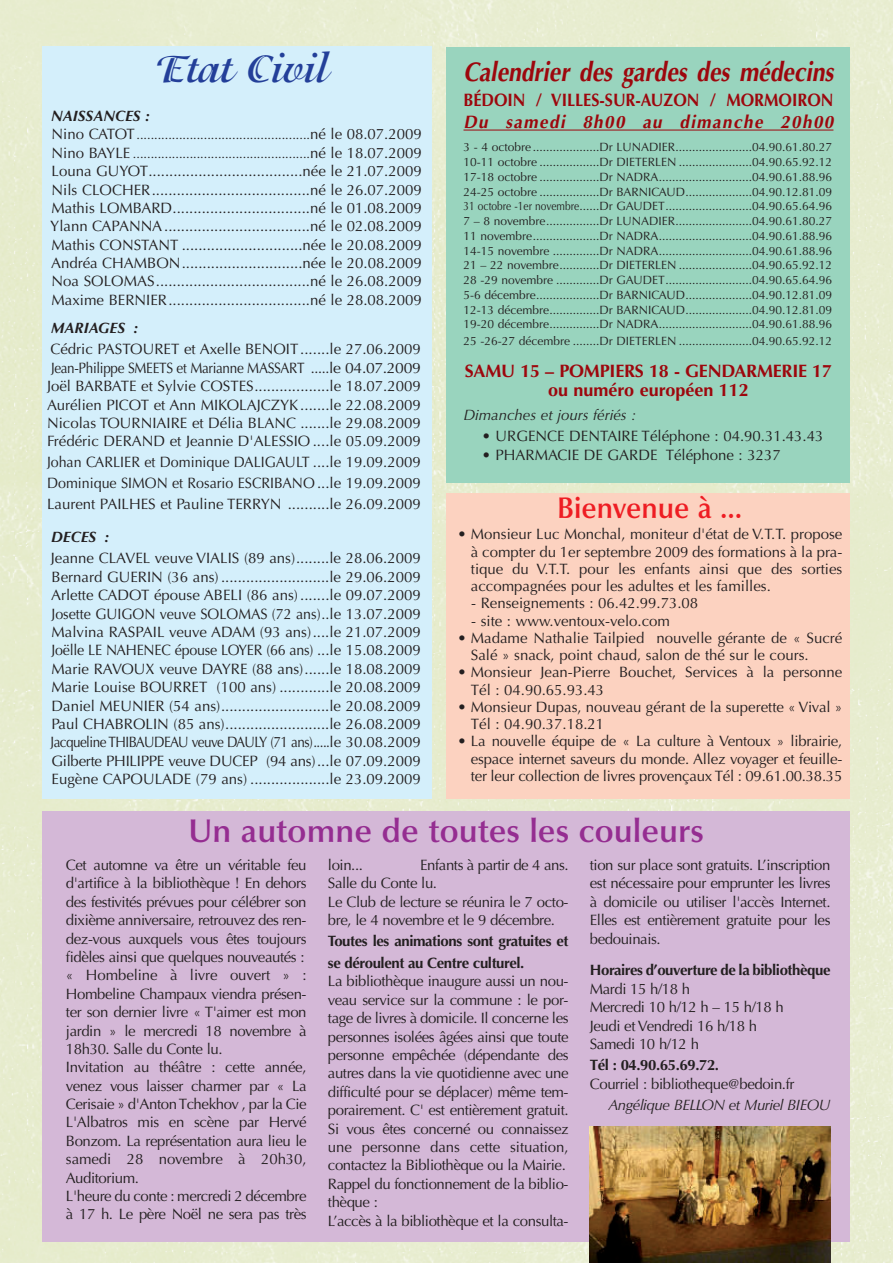
<style>
.page{position:relative;width:893px;height:1263px;background:#e7eccf}
.page>*{position:absolute;margin:0;border:0;box-sizing:border-box;transform-origin:0 0}
.t1{font:700 42px "Isadora";color:#233f99}
.t2{font:600 33px "Optima";color:#952d91}
.t3{font:600 30px "Optima";color:#ee1d23;scale:.95 1}
.t4{font:italic 700 27px "Optima";color:#9d070d;scale:.85 1}
.t5{font:18px/19.5px "Optima Bold TT";color:#9d070d;text-align:center}
.t6{font:18px "Optima Bold TT";color:#9d070d;scale:.9 1}
.t7{font:italic 700 18px "Optima";color:#9d070d;scale:.95 1}
.t8{font:15px/18.5px "Optima";letter-spacing:-.03em;color:#231f20;text-align:justify}
.t9{font:15px/17.2px "Optima";color:#231f20}
.t10{font:15px/21px "Optima";letter-spacing:-.03em;color:#231f20;text-align:justify;scale:.95 1}
.t11{font:15px/21.5px "Optima Bold TT";letter-spacing:-.03em;color:#231f20}
.t12{font:15px "Optima Italic TT";letter-spacing:-.03em;color:#231f20}
.t13{font:italic 700 15px "Optima";color:#231f20}
.t14{font:15px "Optima Italic TT";color:#231f20}
.t15{font:12.75px/18.5px "Optima";color:#231f20}
.t16{font:12px/14.7px "Optima";color:#231f20;text-align:justify}
.s1{font-size:15px}
</style>
<div class="page">
<div style="left:43px;top:47px;width:389px;height:752px;background:#d4effb"></div>
<div style="left:446px;top:47px;width:404px;height:435px;background:#99d4be"></div>
<hr style="left:463px;top:130px;width:370px;height:1px;background:#9d070d">
<div style="left:446px;top:493px;width:404px;height:306px;background:#fcd2c0"></div>
<div style="left:43px;top:811px;width:807px;height:431px;background:#d4b8d7"></div>
<img style="left:589px;top:1126px;width:242px;height:137px">
<h1 class="t1" style="left:155px;top:51px;width:174px">Etat Civil</h1>
<p class="t13" style="left:51px;top:107px;width:100px">NAISSANCES :</p>
<p class="t15" style="left:52px;top:127px;width:372px"><span class="s1">Nino CATOT</span>.................................................<span class="s1">né le 08.07.2009<br>Nino BAYLE</span> ..................................................<span class="s1">né le 18.07.2009</span></p>
<p class="t8" style="left:50px;top:163px;width:373px">Louna GUYOT.....................................née le 21.07.2009<br>Nils CLOCHER......................................né le 26.07.2009<br>Mathis LOMBARD.................................né le 01.08.2009<br>Ylann CAPANNA...................................né le 02.08.2009<br>Mathis CONSTANT .............................née le 20.08.2009<br>Andréa CHAMBON.............................née le 20.08.2009<br>Noa SOLOMAS.....................................né le 26.08.2009<br>Maxime BERNIER..................................né le 28.08.2009</p>
<p class="t13" style="left:51px;top:319px;width:89px">MARIAGES :</p>
<p class="t8" style="left:47px;top:342px;width:375px">Cédric PASTOURET et Axelle BENOIT.......le 27.06.2009<br>Jean-Philippe SMEETS et Marianne MASSART .....le 04.07.2009<br>Joël BARBATE et Sylvie COSTES..................le 18.07.2009<br>Aurélien PICOT et Ann MIKOLAJCZYK.......le 22.08.2009<br>Nicolas TOURNIAIRE et Délia BLANC .......le 29.08.2009<br>Frédéric DERAND et Jeannie D'ALESSIO ....le 05.09.2009</p>
<p class="t10" style="left:47px;top:453px;width:395px">Johan CARLIER et Dominique DALIGAULT ....le 19.09.2009<br>Dominique SIMON et Rosario ESCRIBANO ...le 19.09.2009<br>Laurent PAILHES et Pauline TERRYN ..........le 26.09.2009</p>
<p class="t13" style="left:51px;top:528px;width:60px">DECES :</p>
<p class="t8" style="left:51px;top:550px;width:372px">Jeanne CLAVEL veuve VIALIS (89 ans)........le 28.06.2009<br>Bernard GUERIN (36 ans) ..........................le 29.06.2009<br>Arlette CADOT épouse ABELI (86 ans) .......le 09.07.2009<br>Josette GUIGON veuve SOLOMAS (72 ans)..le 13.07.2009<br>Malvina RASPAIL veuve ADAM (93 ans)....le 21.07.2009<br>Joëlle LE NAHENEC épouse LOYER (66 ans) ...le 15.08.2009<br>Marie RAVOUX veuve DAYRE (88 ans)......le 18.08.2009<br>Marie Louise BOURRET (100 ans) ............le 20.08.2009<br>Daniel MEUNIER (54 ans)..........................le 20.08.2009<br>Paul CHABROLIN (85 ans).........................le 26.08.2009<br>Jacqueline THIBAUDEAU veuve DAULY (71 ans).....le 30.08.2009<br>Gilberte PHILIPPE veuve DUCEP (94 ans)...le 07.09.2009<br>Eugène CAPOULADE (79 ans) ...................le 23.09.2009</p>
<h3 class="t4" style="left:463px;top:61px;width:442px">Calendrier des gardes des médecins</h3>
<p class="t6" style="left:463px;top:92px;width:413px">BÉDOIN / VILLES-SUR-AUZON / MORMOIRON</p>
<p class="t7" style="left:463px;top:115px;width:394px">Du samedi 8h00 au dimanche 20h00</p>
<p class="t16" style="left:463px;top:141px;width:370px">3 - 4 octobre ....................Dr LUNADIER.......................04.90.61.80.27<br>10-11 octobre ..................Dr DIETERLEN ......................04.90.65.92.12<br>17-18 octobre ..................Dr NADRA............................04.90.61.88.96<br>24-25 octobre ..................Dr BARNICAUD....................04.90.12.81.09<br>31 octobre -1er novembre......Dr GAUDET..........................04.90.65.64.96<br>7 – 8 novembre................Dr LUNADIER.......................04.90.61.80.27<br>11 novembre....................Dr NADRA............................04.90.61.88.96<br>14-15 novembre ..............Dr NADRA............................04.90.61.88.96<br>21 – 22 novembre............Dr DIETERLEN ......................04.90.65.92.12<br>28 -29 novembre .............Dr GAUDET..........................04.90.65.64.96<br>5-6 décembre...................Dr BARNICAUD....................04.90.12.81.09<br>12-13 décembre...............Dr BARNICAUD....................04.90.12.81.09<br>19-20 décembre...............Dr NADRA............................04.90.61.88.96</p>
<p class="t16" style="left:463px;top:335px;width:370px">25 -26-27 décembre ........Dr DIETERLEN ......................04.90.65.92.12</p>
<p class="t5" style="left:465px;top:363px;width:369px">SAMU 15 – POMPIERS 18 - GENDARMERIE 17 ou numéro européen 112</p>
<p class="t14" style="left:463px;top:409px;width:174px">Dimanches et jours fériés :</p>
<p class="t9" style="left:482px;top:429px;width:343px">• URGENCE DENTAIRE Téléphone : 04.90.31.43.43</p>
<p class="t9" style="left:482px;top:447px;width:300px">• PHARMACIE DE GARDE Téléphone : 3237</p>
<h3 class="t3" style="left:557px;top:495px;width:196px">Bienvenue à ...</h3>
<p class="t8" style="left:471px;top:527px;width:373px;line-height:17.2px;text-indent:-14px">• Monsieur Luc Monchal, moniteur d'état de V.T.T. propose à compter du 1er septembre 2009 des formations à la pra&shy;tique du V.T.T. pour les enfants ainsi que des sorties accompagnées pour les adultes et les familles.</p>
<p class="t9" style="left:471px;top:596px;width:229px">- Renseignements : 06.42.99.73.08</p>
<p class="t9" style="left:471px;top:613px;width:200px">- site : www.ventoux-velo.com</p>
<p class="t9" style="left:471px;top:631px;width:373px;text-indent:-14px">• Madame Nathalie Tailpied nouvelle gérante de « Sucré<br>Salé » snack, point chaud, salon de thé sur le cours.</p>
<p class="t9" style="left:471px;top:665px;width:373px;text-indent:-14px">• Monsieur Jean-Pierre Bouchet, Services à la personne<br>Tél : 04.90.65.93.43</p>
<p class="t9" style="left:471px;top:700px;width:373px;text-indent:-14px">• Monsieur Dupas, nouveau gérant de la superette « Vival »<br>Tél : 04.90.37.18.21</p>
<p class="t8" style="left:471px;top:734px;width:373px;line-height:17.2px;text-indent:-14px">• La nouvelle équipe de « La culture à Ventoux » librairie, espace internet saveurs du monde. Allez voyager et feuille&shy;ter leur collection de livres provençaux Tél : 09.61.00.38.35</p>
<h2 class="t2" style="left:189px;top:818px;width:517px">Un automne de toutes les couleurs</h2>
<p class="t8" style="left:66px;top:857px;width:242px;text-align:left">Cet automne va être un véritable feu d'artifice à la bibliothèque ! En dehors des festivités prévues pour célébrer son dixième anniversaire, retrouvez des ren&shy;dez-vous auxquels vous êtes toujours fidèles ainsi que quelques nouveautés : « Hombeline à livre ouvert » :<br>Hombeline Champaux viendra présen&shy;ter son dernier livre « T'aimer est mon jardin » le mercredi 18 novembre à 18h30. Salle du Conte lu.<br>Invitation au théâtre : cette année, venez vous laisser charmer par « La Cerisaie » d'Anton Tchekhov , par la Cie L'Albatros mis en scène par Hervé Bonzom. La représentation aura lieu le samedi 28 novembre à 20h30, Auditorium.<br>L'heure du conte : mercredi 2 décembre à 17 h. Le père Noël ne sera pas très</p>
<p class="t8" style="left:328px;top:857px;width:37px">loin...</p>
<p class="t8" style="left:328px;top:857px;width:242px;text-align:left;text-indent:92px">Enfants à partir de 4 ans.<br>Salle du Conte lu.<br>Le Club de lecture se réunira le 7 octo&shy;bre, le 4 novembre et le 9 décembre.</p>
<p class="t11" style="left:328px;top:932px;width:242px">Toutes les animations sont gratuites et se déroulent au Centre culturel.</p>
<p class="t8" style="left:328px;top:973px;width:242px;text-align:left">La bibliothèque inaugure aussi un nou&shy;veau service sur la commune : le por&shy;tage de livres à domicile. Il concerne les personnes isolées âgées ainsi que toute personne empêchée (dépendante des autres dans la vie quotidienne avec une difficulté pour se déplacer) même tem&shy;porairement. C' est entièrement gratuit.<br>Si vous êtes concerné ou connaissez une personne dans cette situation, contactez la Bibliothèque ou la Mairie.<br>Rappel du fonctionnement de la biblio&shy;thèque :<br>L’accès à la bibliothèque et la consulta-</p>
<p class="t8" style="left:590px;top:857px;width:242px">tion sur place sont gratuits. L’inscription est nécessaire pour emprunter les livres à domicile ou utiliser l'accès Internet.<br>Elles est entièrement gratuite pour les bedouinais.</p>
<p class="t11" style="left:590px;top:960px;width:242px">Horaires d’ouverture de la bibliothèque</p>
<p class="t8" style="left:590px;top:981px;width:196px;text-align:left">Mardi 15 h/18 h<br>Mercredi 10 h/12 h – 15 h/18 h<br>Jeudi et Vendredi 16 h/18 h<br>Samedi 10 h/12 h</p>
<p class="t11" style="left:590px;top:1056px;width:131px">Tél : 04.90.65.69.72.</p>
<p class="t8" style="left:590px;top:1076px;width:206px">Courriel : bibliotheque@bedoin.fr</p>
<p class="t12" style="left:608px;top:1099px;width:224px">Angélique BELLON et Muriel BIEOU</p>
</div>
